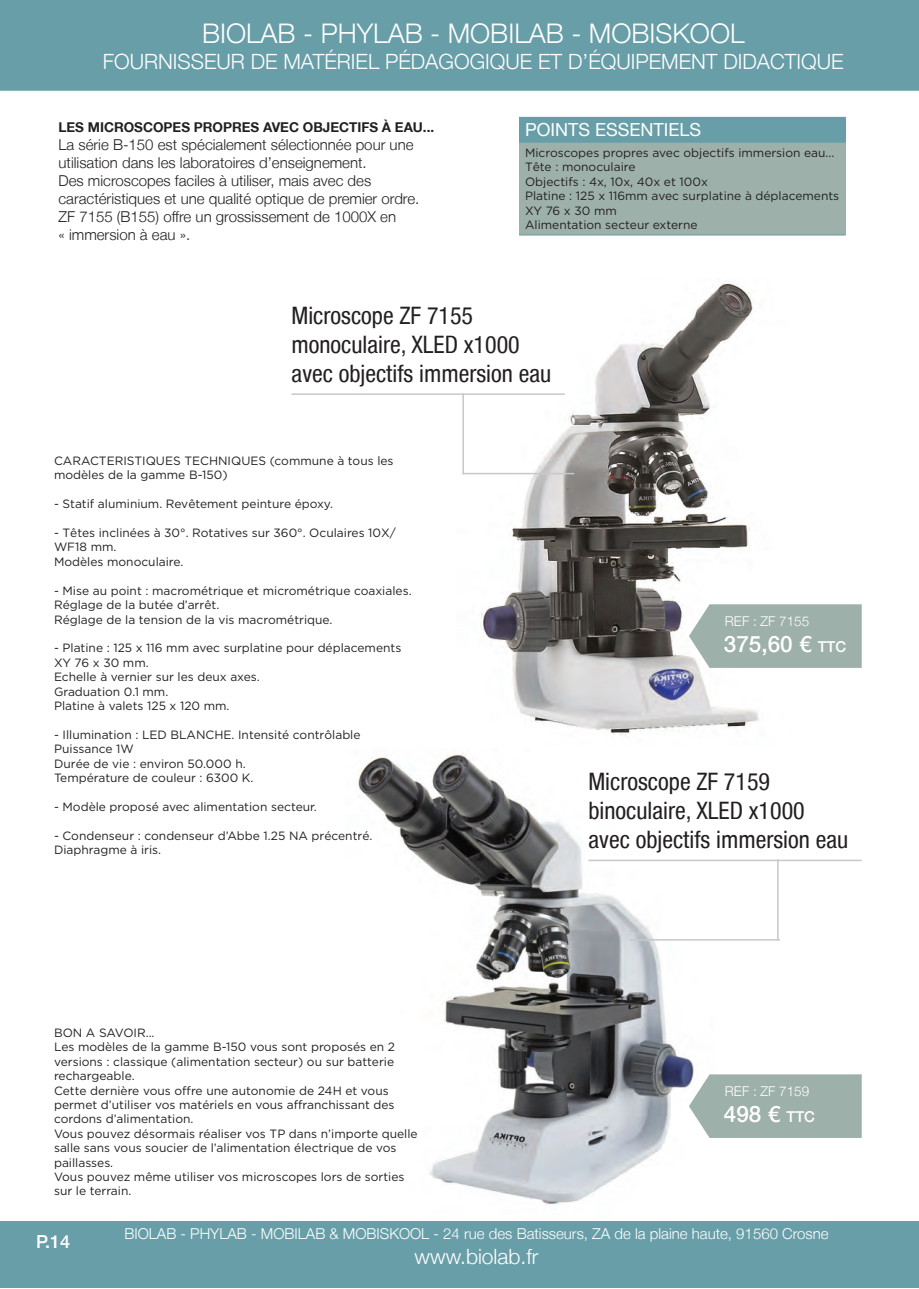
<style>
.page{position:relative;width:919px;height:1289px;background:#fff}
.page>*{position:absolute;margin:0;border:0;box-sizing:border-box;transform-origin:0 0}
.t1{font:300 27px "Helvetica Neue LT";color:#fff}
.t2{font:condensed 24px/28.8px "Helvetica Neue LT";color:#231f20}
.t3{font:500 22.5px "Helvetica Neue LT";color:#fff}
.t4{font:300 21px "Helvetica Neue LT";color:#fff}
.t5{font:18px "Helvetica Neue LT";color:#fff}
.t6{font:500 18px "Helvetica Neue LT";color:#fff}
.t7{font:300 15px/18px "Helvetica Neue LT";color:#231f20}
.t8{font:300 15px "Helvetica Neue LT";color:#fff}
.t9{font:700 13.5px "Helvetica Neue LT";color:#231f20}
.t10{font:300 13.5px "Helvetica Neue LT";color:#fff}
.t11{font:12px/14.4px "Gotham";color:#231f20}
.s1{font-size:15px}
</style>
<div class="page">
<div style="left:0;top:1220px;width:918px;height:67px;background:#689ea8"></div>
<div style="left:0;top:0;width:918px;height:91px;background:#689ea8"></div>
<img style="left:358px;top:753px;width:356px;height:453px">
<img style="left:462px;top:283px;width:297px;height:453px">
<div style="left:519px;top:117px;width:326px;height:25px;background:#689ea8"></div>
<div style="left:519px;top:142px;width:326px;height:93px;background:#9db0aa"></div>
<hr style="left:519px;top:142px;width:326px;height:1px;background:#689ea8">
<hr style="left:519px;top:235px;width:326px;height:1px;background:#689ea8">
<hr style="left:291px;top:393px;width:273px;height:2px;background:#c7c8ca">
<hr style="left:462px;top:393px;width:2px;height:81px;background:#c7c8ca">
<hr style="left:462px;top:473px;width:112px;height:1px;background:#c7c8ca">
<svg style="left:689px;top:604px;width:172px;height:64px;background:#a3b5af"></svg>
<svg style="left:689px;top:1074px;width:172px;height:63px;background:#a3b4af"></svg>
<hr style="left:588px;top:859px;width:273px;height:2px;background:#c7c8ca">
<hr style="left:777px;top:859px;width:1px;height:81px;background:#c7c8ca">
<hr style="left:630px;top:939px;width:149px;height:1px;background:#c7c8ca">
<h1 class="t1" style="left:202px;top:17px;width:544px">BIOLAB - PHYLAB - MOBILAB - MOBISKOOL</h1>
<h3 class="t4" style="left:103px;top:48px;width:742px">FOURNISSEUR DE MATÉRIEL PÉDAGOGIQUE ET D’ÉQUIPEMENT DIDACTIQUE</h3>
<p class="t9" style="left:58px;top:119px;width:377px">LES MICROSCOPES PROPRES AVEC OBJECTIFS À EAU...</p>
<p class="t7" style="left:58px;top:135px;width:362px">La série B-150 est spécialement sélectionnée pour une utilisation dans les laboratoires d’enseignement.<br>Des microscopes faciles à utiliser, mais avec des caractéristiques et une qualité optique de premier ordre.<br>ZF 7155 (B155) offre un grossissement de 1000X en<br>« immersion à eau ».</p>
<h3 class="t5" style="left:525px;top:119px;width:177px">POINTS ESSENTIELS</h3>
<p class="t11" style="left:525px;top:145px;width:316px">Microscopes propres avec objectifs immersion eau...<br>Tête : monoculaire<br>Objectifs : 4x, 10x, 40x et 100x<br>Platine : 125 x 116mm avec surplatine à déplacements<br>XY 76 x 30 mm<br>Alimentation secteur externe</p>
<h2 class="t2" style="left:291px;top:301px;width:261px">Microscope ZF 7155 monoculaire, XLED x1000 avec objectifs immersion eau</h2>
<p class="t11" style="left:54px;top:453px;width:341px">CARACTERISTIQUES TECHNIQUES (commune à tous les modèles de la gamme B-150)</p>
<p class="t11" style="left:54px;top:496px;width:280px">- Statif aluminium. Revêtement peinture époxy.</p>
<p class="t11" style="left:54px;top:525px;width:343px">- Têtes inclinées à 30°. Rotatives sur 360°. Oculaires 10X/<br>WF18 mm.<br>Modèles monoculaire.</p>
<p class="t11" style="left:54px;top:583px;width:359px">- Mise au point : macrométrique et micrométrique coaxiales.<br>Réglage de la butée d’arrêt.<br>Réglage de la tension de la vis macrométrique.</p>
<p class="t11" style="left:54px;top:640px;width:349px">- Platine : 125 x 116 mm avec surplatine pour déplacements<br>XY 76 x 30 mm.<br>Echelle à vernier sur les deux axes.<br>Graduation 0.1 mm.<br>Platine à valets 125 x 120 mm.</p>
<p class="t11" style="left:54px;top:727px;width:308px">- Illumination : LED BLANCHE. Intensité contrôlable<br>Puissance 1W<br>Durée de vie : environ 50.000 h.<br>Température de couleur : 6300 K.</p>
<p class="t11" style="left:54px;top:799px;width:264px">- Modèle proposé avec alimentation secteur.</p>
<p class="t11" style="left:54px;top:828px;width:320px">- Condenseur : condenseur d’Abbe 1.25 NA précentré.<br>Diaphragme à iris.</p>
<p class="t10" style="left:725px;top:613px;width:86px">REF : ZF 7155</p>
<h3 class="t3" style="left:723px;top:631px;width:124px">375,60 € <span class="s1">TTC</span></h3>
<h2 class="t2" style="left:588px;top:767px;width:261px">Microscope ZF 7159 binoculaire, XLED x1000 avec objectifs immersion eau</h2>
<p class="t11" style="left:54px;top:1025px;width:365px">BON A SAVOIR...<br>Les modèles de la gamme B-150 vous sont proposés en 2 versions : classique (alimentation secteur) ou sur batterie rechargeable.<br>Cette dernière vous offre une autonomie de 24H et vous permet d’utiliser vos matériels en vous affranchissant des cordons d’alimentation.<br>Vous pouvez désormais réaliser vos TP dans n’importe quelle salle sans vous soucier de l’alimentation électrique de vos paillasses.<br>Vous pouvez même utiliser vos microscopes lors de sorties sur le terrain.</p>
<p class="t10" style="left:725px;top:1082px;width:86px">REF : ZF 7159</p>
<h3 class="t3" style="left:723px;top:1100px;width:93px">498 € <span class="s1">TTC</span></h3>
<h3 class="t6" style="left:36px;top:1230px;width:35px">P.14</h3>
<p class="t8" style="left:124px;top:1224px;width:705px">BIOLAB - PHYLAB - MOBILAB &amp; MOBISKOOL - 24 rue des Batisseurs, ZA de la plaine haute, 91560 Crosne</p>
<h3 class="t4" style="left:414px;top:1243px;width:125px">www.biolab.fr</h3>
</div>
